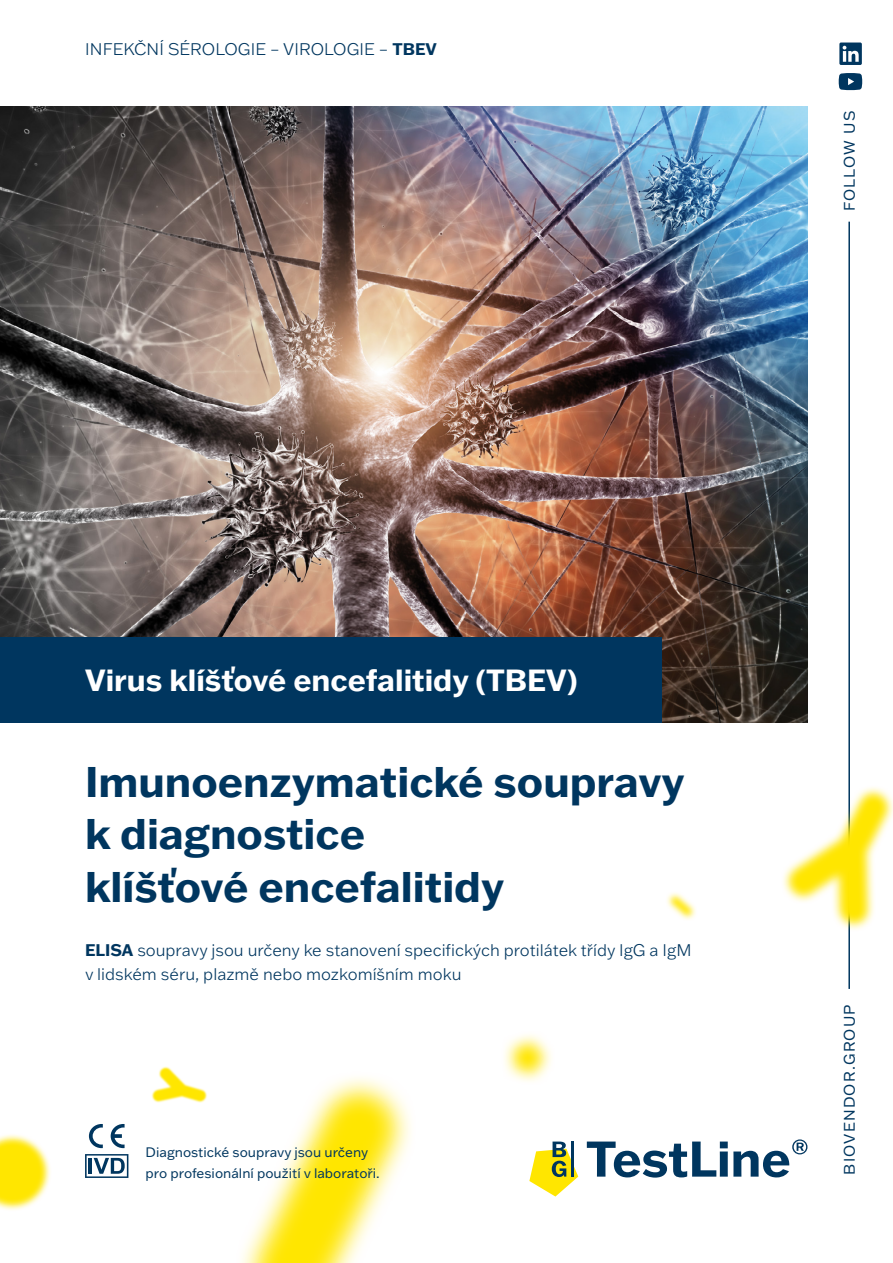
<style>
.page{position:relative;width:893px;height:1263px;background:#fff}
.page>*{position:absolute;margin:0;border:0;box-sizing:border-box;transform-origin:0 0}
.t1{font:700 42px/52.5px "Franklin Gothic ATF";color:#00365f}
.t2{font:700 30px "Franklin Gothic ATF";color:#fff}
.t3{font:300 16.5px/24px "Franklin Gothic ATF";color:#00365f}
.t4{font:15px "Franklin Gothic ATF";letter-spacing:.08em;color:#00365f}
.t5{font:13.5px/21px "Franklin Gothic ATF";color:#00365f}
.s1{font-weight:700}
</style>
<div class="page">
<svg style="left:839px;top:43px;width:23px;height:22px"></svg>
<hr style="left:848px;top:222px;width:2px;height:767px;background:#00365f">
<svg style="left:839px;top:73px;width:23px;height:17px"></svg>
<svg style="left:667px;top:893px;width:29px;height:27px"></svg>
<svg style="left:671px;top:896px;width:21px;height:20px"></svg>
<svg style="left:504px;top:1034px;width:47px;height:47px"></svg>
<svg style="left:515px;top:1043px;width:29px;height:30px"></svg>
<svg style="left:0;top:1134px;width:50px;height:76px"></svg>
<svg style="left:0;top:1139px;width:46px;height:66px;background:#ffea31"></svg>
<svg style="left:151px;top:1066px;width:56px;height:37px"></svg>
<svg style="left:153px;top:1068px;width:53px;height:34px"></svg>
<svg style="left:783px;top:785px;width:110px;height:147px"></svg>
<svg style="left:788px;top:792px;width:101px;height:131px"></svg>
<svg style="left:242px;top:1077px;width:169px;height:186px"></svg>
<svg style="left:252px;top:1089px;width:147px;height:174px"></svg>
<img style="left:0;top:106px;width:808px;height:617px">
<div style="left:0;top:638px;width:661px;height:85px;background:#00365f"></div>
<svg style="left:529px;top:1141px;width:49px;height:55px"></svg>
<hr style="left:571px;top:1141px;width:3px;height:35px;background:#00365f">
<svg style="left:587px;top:1139px;width:220px;height:38px"></svg>
<svg style="left:89px;top:1124px;width:14px;height:24px"></svg>
<svg style="left:111px;top:1124px;width:14px;height:24px"></svg>
<svg style="left:85px;top:1154px;width:43px;height:24px"></svg>
<p class="t3" style="left:85px;top:37px;width:353px">INFEKČNÍ SÉROLOGIE – VIROLOGIE – <span class="s1">TBEV</span></p>
<p class="t4" style="left:839px;top:211px;width:102px;rotate:-90deg">FOLLOW US</p>
<h2 class="t2" style="left:85px;top:660px;width:494px">Virus klíšťové encefalitidy (TBEV)</h2>
<h1 class="t1" style="left:85px;top:754px;width:601px">Imunoenzymatické soupravy k diagnostice<br>klíšťové encefalitidy</h1>
<p class="t3" style="left:85px;top:938px;width:608px"><span class="s1">ELISA</span> soupravy jsou určeny ke stanovení specifických protilátek třídy IgG a IgM v lidském séru, plazmě nebo mozkomíšním moku</p>
<p class="t5" style="left:146px;top:1141px;width:236px">Diagnostické soupravy jsou určeny pro profesionální použití v laboratoři.</p>
<p class="t4" style="left:839px;top:1174px;width:172px;rotate:-90deg">BIOVENDOR.GROUP</p>
</div>
